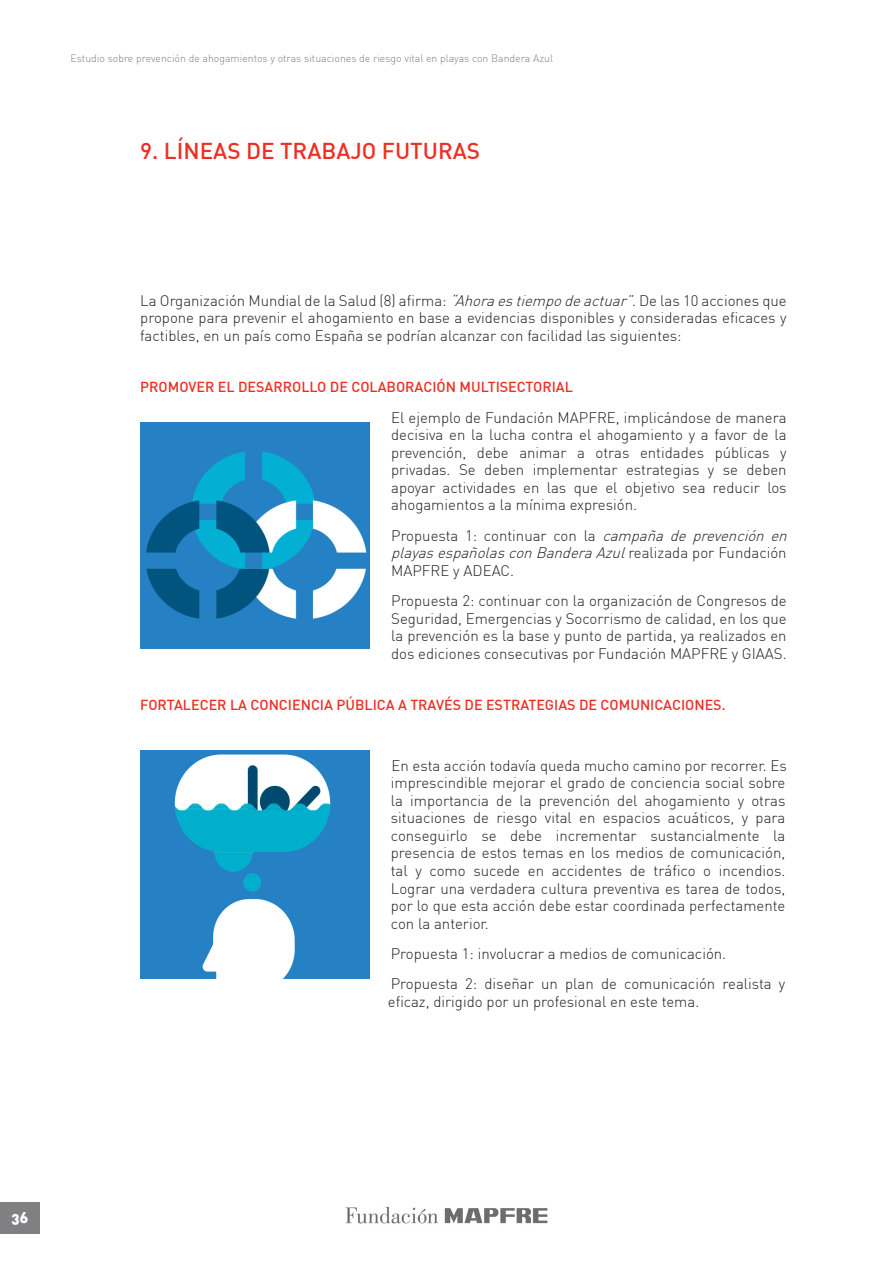
<style>
.page{position:relative;width:893px;height:1263px;background:#fff}
.page>*{position:absolute;margin:0;border:0;box-sizing:border-box;transform-origin:0 0}
.ondertitel{font:500 22.5px "DIN";color:#ee2e22}
.broodtekst{font:300 15px/17.5px "DIN";color:#231f20;text-align:justify}
.t1{font:15px "DIN Black Alternate";color:#fff}
.t2{font:500 14.25px "DIN";color:#ee2e22}
.t3{font:300 10.5px "DIN";color:#808083}
.s1{font-style:italic}
</style>
<div class="page">
<div style="left:0;top:1202px;width:40px;height:32px;background:#808083"></div>
<img style="left:345px;top:1206px;width:203px;height:18px">
<img style="left:140px;top:423px;width:230px;height:225px">
<img style="left:140px;top:750px;width:230px;height:228px">
<p class="t3" style="left:71px;top:52px;width:484px">Estudio sobre prevención de ahogamientos y otras situaciones de riesgo vital en playas con Bandera Azul</p>
<p class="ondertitel" style="left:140px;top:136px;width:341px">9. LÍNEAS DE TRABAJO FUTURAS</p>
<p class="broodtekst" style="left:140px;top:292px;width:648px">La Organización Mundial de la Salud (8) afirma: <span class="s1">“Ahoraestiempodeactuar”</span>. De las 10 acciones que propone para prevenir el ahogamiento en base a evidencias disponibles y consideradas eficaces y factibles, en un país como España se podrían alcanzar con facilidad las siguientes:</p>
<p class="t2" style="left:140px;top:378px;width:434px">PROMOVER EL DESARROLLO DE COLABORACIÓN MULTISECTORIAL</p>
<p class="broodtekst" style="left:391px;top:408px;width:397px">El ejemplo de Fundación MAPFRE, implicándose de manera decisiva en la lucha contra el ahogamiento y a favor de la prevención, debe animar a otras entidades públicas y privadas. Se deben implementar estrategias y se deben apoyar actividades en las que el objetivo sea reducir los ahogamientos a la mínima expresión.</p>
<p class="broodtekst" style="left:391px;top:526px;width:402px;text-align:left">Propuesta 1: continuar con la <span class="s1">campaña de prevención en playasespañolasconBanderaAzul</span>re a l i z a d a p o r F u n d a c i ó n<br>MAPFRE y ADEAC.</p>
<p class="broodtekst" style="left:391px;top:592px;width:397px">Propuesta 2: continuar con la organización de Congresos de Seguridad, Emergencias y Socorrismo de calidad, en los que la prevención es la base y punto de partida, ya realizados en dos ediciones consecutivas por Fundación MAPFRE y GIAAS.</p>
<p class="t2" style="left:140px;top:696px;width:587px">FORTALECER LA CONCIENCIA PÚBLICA A TRAVÉS DE ESTRATEGIAS DE COMUNICACIONES.</p>
<p class="broodtekst" style="left:391px;top:756px;width:397px">En esta acción todavía queda mucho camino por recorrer. Es imprescindible mejorar el grado de conciencia social sobre la importancia de la prevención del ahogamiento y otras situaciones de riesgo vital en espacios acuáticos, y para conseguirlo se debe incrementar sustancialmente la presencia de estos temas en los medios de comunicación, tal y como sucede en accidentes de tráfico o incendios.<br>Lograr una verdadera cultura preventiva es tarea de todos, por lo que esta acción debe estar coordinada perfectamente con la anterior.</p>
<p class="broodtekst" style="left:391px;top:945px;width:337px">Propuesta 1: involucrar a medios de comunicación.</p>
<p class="broodtekst" style="left:388px;top:975px;width:399px">Propuesta 2: diseñar un plan de comunicación realista y eficaz, dirigido por un profesional en este tema.</p>
<p class="t1" style="left:12px;top:1207px;width:18px">36</p>
</div>
